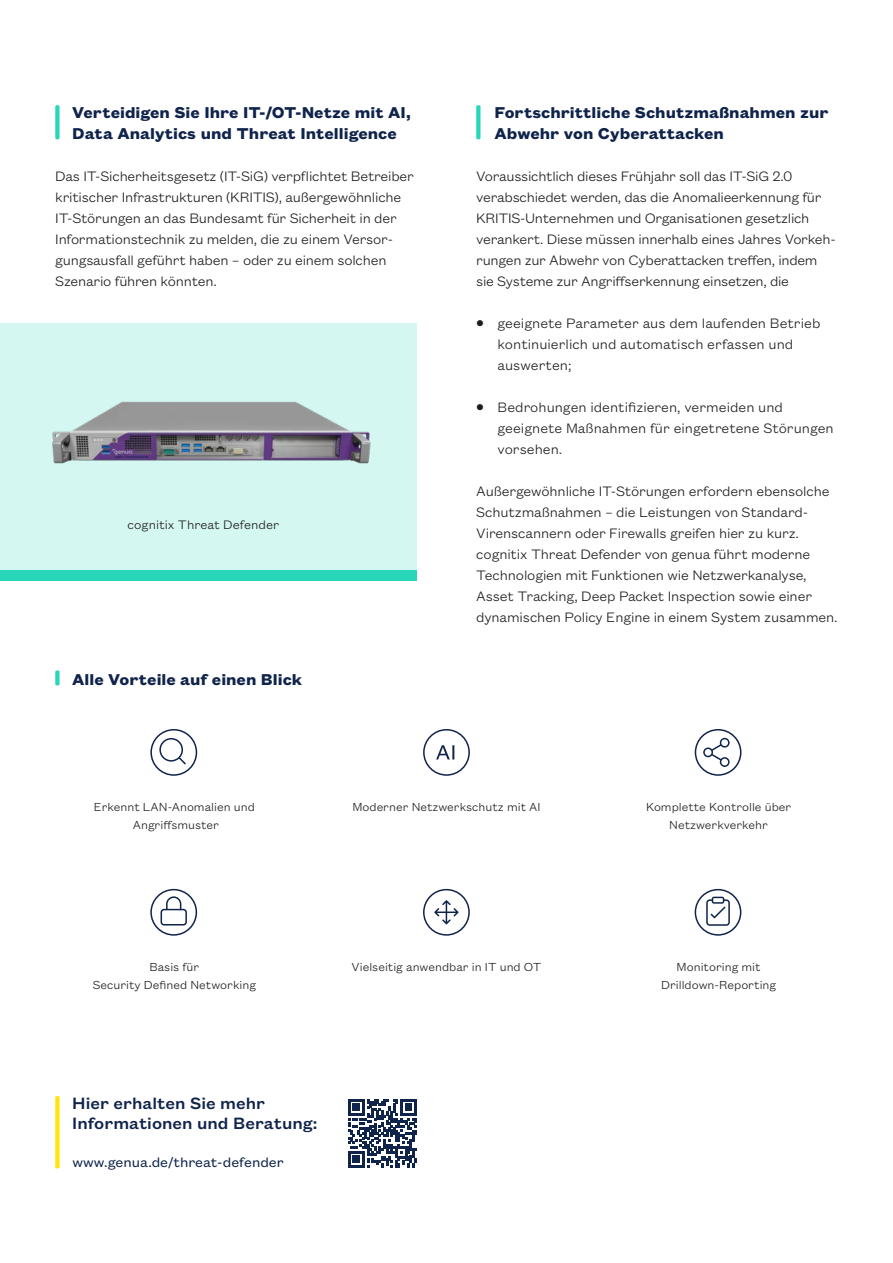
<style>
.page{position:relative;width:893px;height:1263px;background:#fff}
.page>*{position:absolute;margin:0;border:0;box-sizing:border-box;transform-origin:0 0}
.t1{font:500 18px "Founders Grotesk Text";color:#0f234b}
.Zwischenheadline{font:700 17.25px "Founders Grotesk Text";color:#0f234b}
.Copy{font:300 15px/21px "Founders Grotesk Text";letter-spacing:-.015em;color:#1d1d1b}
.t2{font:15px "Founders Grotesk Text";color:#0f234b}
.Bildunterschrift{font:300 13.5px "Founders Grotesk Text";color:#1d1d1b}
.Vorteile{font:300 12.75px/17.7px "Founders Grotesk Text";color:#1d1d1b;text-align:center}
</style>
<div class="page">
<svg style="left:423px;top:729px;width:47px;height:47px"></svg>
<svg style="left:695px;top:729px;width:46px;height:47px"></svg>
<svg style="left:695px;top:889px;width:46px;height:47px"></svg>
<svg style="left:423px;top:889px;width:47px;height:47px"></svg>
<svg style="left:150px;top:729px;width:47px;height:47px"></svg>
<svg style="left:150px;top:889px;width:47px;height:47px"></svg>
<div style="left:55px;top:670px;width:5px;height:15px;background:#28d7b9"></div>
<div style="left:55px;top:1096px;width:5px;height:72px;background:#ffe606"></div>
<div style="left:0;top:570px;width:417px;height:11px;background:#28d7b9"></div>
<div style="left:0;top:323px;width:417px;height:247px;background:#d4f7f1"></div>
<img style="left:52px;top:401px;width:319px;height:63px">
<svg style="left:348px;top:1099px;width:69px;height:69px"></svg>
<svg style="left:476px;top:105px;width:4px;height:34px"></svg>
<div style="left:55px;top:105px;width:5px;height:34px;background:#28d7b9"></div>
<p class="Zwischenheadline" style="left:72px;top:101px;width:340px">Verteidigen Sie Ihre IT-/OT-Netze mit AI,</p>
<p class="Zwischenheadline" style="left:72px;top:122px;width:326px">Data Analytics und Threat Intelligence</p>
<p class="Copy" style="left:55px;top:165px;width:360px">Das IT-Sicherheitsgesetz (IT-SiG) verpflichtet Betreiber kritischer Infrastrukturen (KRITIS), außergewöhnliche IT-Störungen an das Bundesamt für Sicherheit in der Informationstechnik zu melden, die zu einem Versor&shy;gungsausfall geführt haben – oder zu einem solchen Szenario führen könnten.</p>
<p class="Bildunterschrift" style="left:127px;top:515px;width:153px">cognitix Threat Defender</p>
<p class="Zwischenheadline" style="left:72px;top:668px;width:231px">Alle Vorteile auf einen Blick</p>
<p class="Zwischenheadline" style="left:495px;top:101px;width:335px">Fortschrittliche Schutzmaßnahmen zur</p>
<p class="Zwischenheadline" style="left:495px;top:122px;width:231px">Abwehr von Cyberattacken</p>
<p class="Copy" style="left:476px;top:165px;width:361px">Voraussichtlich dieses Frühjahr soll das IT-SiG 2.0 verabschiedet werden, das die Anomalieerkennung für KRITIS-Unternehmen und Organisationen gesetzlich verankert. Diese müssen innerhalb eines Jahres Vorkeh&shy;rungen zur Abwehr von Cyberattacken treffen, indem sie Systeme zur Angriffserkennung einsetzen, die</p>
<p class="Copy" style="left:497px;top:312px;width:324px;text-indent:-21px">● geeignete Parameter aus dem laufenden Betrieb kontinuierlich und automatisch erfassen und auswerten;</p>
<p class="Copy" style="left:476px;top:396px;width:308px">● Bedrohungen identifizieren, vermeiden und</p>
<p class="Copy" style="left:497px;top:417px;width:338px">geeignete Maßnahmen für eingetretene Störungen</p>
<p class="Copy" style="left:497px;top:438px;width:66px">vorsehen.</p>
<p class="Copy" style="left:476px;top:480px;width:363px">Außergewöhnliche IT-Störungen erfordern ebensolche Schutzmaßnahmen – die Leistungen von Standard-Virenscannern oder Firewalls greifen hier zu kurz. cognitix Threat Defender von genua führt moderne Technologien mit Funktionen wie Netzwerkanalyse, Asset Tracking, Deep Packet Inspection sowie einer dynamischen Policy Engine in einem System zusammen.</p>
<p class="Vorteile" style="left:94px;top:797px;width:163px">Erkennt LAN-Anomalien und</p>
<p class="Vorteile" style="left:133px;top:815px;width:88px">Angriffsmuster</p>
<p class="Vorteile" style="left:352px;top:797px;width:190px">Moderner Netzwerkschutz mit AI</p>
<p class="Vorteile" style="left:646px;top:797px;width:147px">Komplette Kontrolle über</p>
<p class="Vorteile" style="left:669px;top:815px;width:100px">Netzwerkverkehr</p>
<p class="Vorteile" style="left:93px;top:957px;width:165px">Basis für<br>Security Defined Networking</p>
<p class="Vorteile" style="left:352px;top:957px;width:191px">Vielseitig anwendbar in IT und OT</p>
<p class="Vorteile" style="left:661px;top:957px;width:117px">Monitoring mit<br>Drilldown-Reporting</p>
<p class="t1" style="left:72px;top:1091px;width:194px">Hier erhalten Sie mehr</p>
<p class="t1" style="left:72px;top:1111px;width:247px">Informationen und Beratung:</p>
<p class="t2" style="left:73px;top:1152px;width:213px">www.genua.de/threat-defender</p>
</div>
